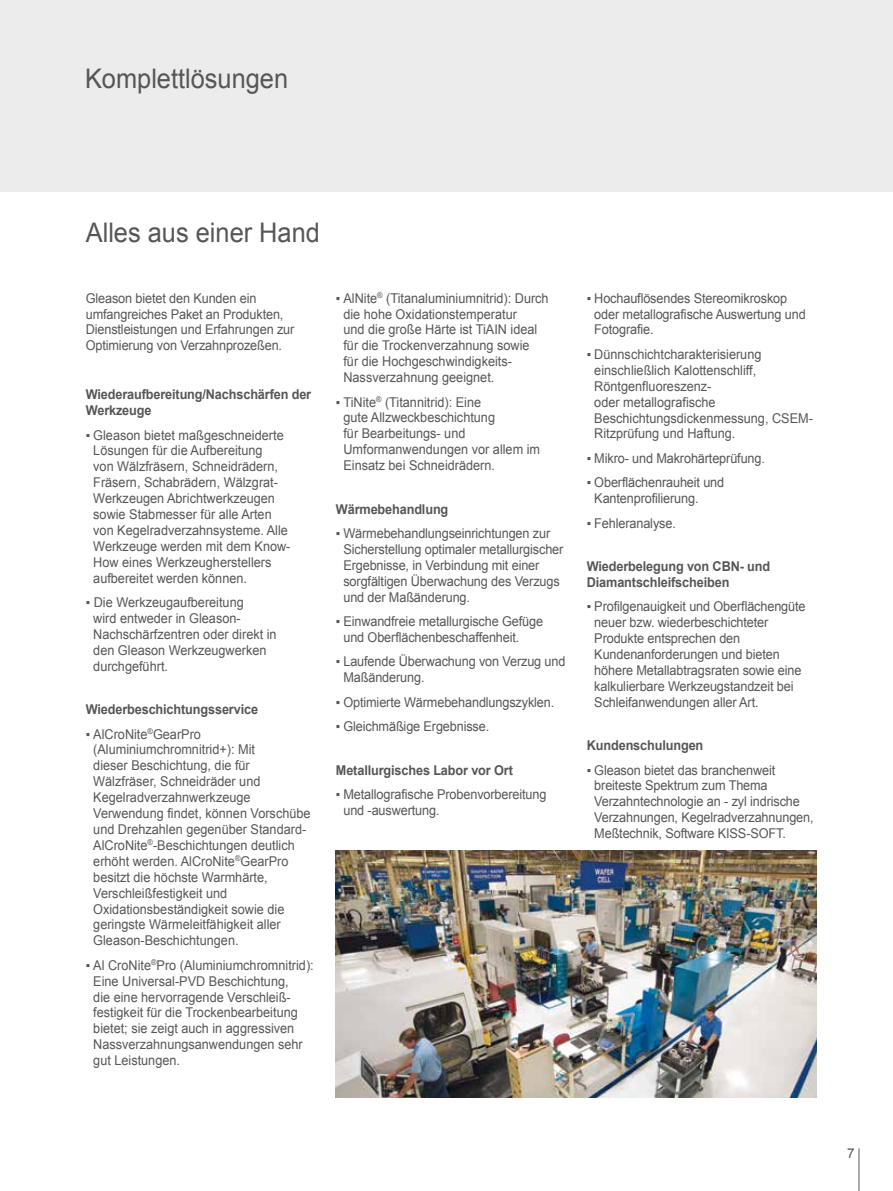
<style>
.page{position:relative;width:893px;height:1191px;background:#fff}
.page>*{position:absolute;margin:0;border:0;box-sizing:border-box;transform-origin:0 0}
.t1{font:27px "Arial";color:#565657;scale:.94 1}
.t2{font:13.5px/15.9px "Arial";color:#565657;scale:.95 1}
.t3{font:13.5px/15.9px "Arial";color:#565657;scale:.94 1}
.t4{font:700 13.5px/15.9px "Arial";letter-spacing:-.01em;color:#565657;scale:.94 1}
.t5{font:13.5px "Arial";color:#565657}
</style>
<div class="page">
<hr style="left:859px;top:1148px;width:1px;height:43px;background:#565657">
<div style="left:0;top:0;width:893px;height:191px;background:#ececed"></div>
<img style="left:336px;top:850px;width:480px;height:247px">
<h1 class="t1" style="left:85px;top:61px;width:218px">Komplettlösungen</h1>
<h1 class="t1" style="left:86px;top:215px;width:251px">Alles aus einer Hand</h1>
<p class="t3" style="left:86px;top:290px;width:223px">Gleason bietet den Kunden ein umfangreiches Paket an Produkten, Dienstleistungen und Erfahrungen zur Optimierung von Verzahnprozeßen.</p>
<p class="t4" style="left:86px;top:387px;width:241px">Wiederaufbereitung/Nachschärfen der<br>Werkzeuge</p>
<p class="t2" style="left:93px;top:427px;width:209px;text-indent:-8px">▪ Gleason bietet maßgeschneiderte<br>Lösungen für die Aufbereitung<br>von Wälzfräsern, Schneidrädern,<br>Fräsern, Schabrädern, Wälzgrat-<br>Werkzeugen Abrichtwerkzeugen sowie Stabmesser für alle Arten von Kegelradverzahnsysteme. Alle<br>Werkzeuge werden mit dem Know-<br>How eines Werkzeugherstellers aufbereitet werden können.</p>
<p class="t3" style="left:93px;top:594px;width:197px;text-indent:-7px">▪ Die Werkzeugaufbereitung<br>wird entweder in Gleason-<br>Nachschärfzentren oder direkt in den Gleason Werkzeugwerken durchgeführt.</p>
<p class="t4" style="left:86px;top:702px;width:185px">Wiederbeschichtungsservice</p>
<p class="t2" style="left:93px;top:726px;width:230px;text-indent:-7px">▪ AlCroNite<sup>®</sup>GearPro (Aluminiumchromnitrid+): Mit<br>dieser Beschichtung, die für<br>Wälzfräser, Schneidräder und<br>Kegelradverzahnwerkzeuge<br>Verwendung findet, können Vorschübe und Drehzahlen gegenüber Standard-<br>AlCroNite<sup>®</sup>-Beschichtungen deutlich erhöht werden. AlCroNite<sup>®</sup>GearPro besitzt die höchste Warmhärte,<br>Verschleißfestigkeit und<br>Oxidationsbeständigkeit sowie die geringste Wärmeleitfähigkeit aller<br>Gleason-Beschichtungen.</p>
<p class="t2" style="left:93px;top:957px;width:234px;text-indent:-8px">▪ Al CroNite<sup>®</sup>Pro (Aluminiumchromnitrid):<br>Eine Universal-PVD Beschichtung,<br>die eine hervorragende Verschleiß&shy;festigkeit für die Trockenbearbeitung bietet; sie zeigt auch in aggressiven Nassverzahnungsanwendungen sehr gut Leistungen.</p>
<p class="t2" style="left:343px;top:290px;width:218px;text-indent:-8px">▪ AlNite<sup>®</sup> (Titanaluminiumnitrid): Durch die hohe Oxidationstemperatur<br>und die große Härte ist TiAIN ideal für die Trockenverzahnung sowie<br>für die Hochgeschwindigkeits-Nassverzahnung geeignet.</p>
<p class="t2" style="left:343px;top:394px;width:209px;text-indent:-7px">▪ TiNite<sup>®</sup> (Titannitrid): Eine<br>gute Allzweckbeschichtung<br>für Bearbeitungs- und<br>Umformanwendungen vor allem im<br>Einsatz bei Schneidrädern.</p>
<p class="t4" style="left:336px;top:501px;width:121px">Wärmebehandlung</p>
<p class="t2" style="left:343px;top:525px;width:233px;text-indent:-8px">▪ Wärmebehandlungseinrichtungen zur Sicherstellung optimaler metallurgischer Ergebnisse, in Verbindung mit einer sorgfältigen Überwachung des Verzugs und der Maßänderung.</p>
<p class="t2" style="left:343px;top:613px;width:212px;text-indent:-8px">▪ Einwandfreie metallurgische Gefüge und Oberflächenbeschaffenheit.</p>
<p class="t2" style="left:343px;top:654px;width:235px;text-indent:-8px">▪ Laufende Überwachung von Verzug und<br>Maßänderung.</p>
<p class="t2" style="left:336px;top:694px;width:231px">▪ Optimierte Wärmebehandlungszyklen.</p>
<p class="t2" style="left:336px;top:718px;width:163px">▪ Gleichmäßige Ergebnisse.</p>
<p class="t4" style="left:336px;top:762px;width:190px">Metallurgisches Labor vor Ort</p>
<p class="t2" style="left:343px;top:786px;width:215px;text-indent:-8px">▪ Metallografische Probenvorbereitung und -auswertung.</p>
<p class="t2" style="left:594px;top:290px;width:224px;text-indent:-8px">▪ Hochauflösendes Stereomikroskop oder metallografische Auswertung und<br>Fotografie.</p>
<p class="t2" style="left:594px;top:346px;width:232px;text-indent:-8px">▪ Dünnschichtcharakterisierung einschließlich Kalottenschliff,<br>Röntgenfluoreszenz-<br>oder metallografische<br>Beschichtungsdickenmessung, CSEM-<br>Ritzprüfung und Haftung.</p>
<p class="t2" style="left:587px;top:450px;width:189px">▪ Mikro- und Makrohärteprüfung.</p>
<p class="t2" style="left:594px;top:474px;width:138px;text-indent:-8px">▪ Oberflächenrauheit und<br>Kantenprofilierung.</p>
<p class="t2" style="left:587px;top:515px;width:95px">▪ Fehleranalyse.</p>
<p class="t4" style="left:587px;top:559px;width:197px">Wiederbelegung von CBN- und<br>Diamantschleifscheiben</p>
<p class="t2" style="left:594px;top:599px;width:224px;text-indent:-8px">▪ Profilgenauigkeit und Oberflächengüte neuer bzw. wiederbeschichteter Produkte entsprechen den Kundenanforderungen und bieten höhere Metallabtragsraten sowie eine kalkulierbare Werkzeugstandzeit bei Schleifanwendungen aller Art.</p>
<p class="t4" style="left:587px;top:738px;width:125px">Kundenschulungen</p>
<p class="t2" style="left:594px;top:762px;width:232px;text-indent:-8px">▪ Gleason bietet das branchenweit breiteste Spektrum zum Thema Verzahntechnologie an - zyl indrische Verzahnungen, Kegelradverzahnungen, Meßtechnik, Software KISS-SOFT.</p>
<p class="t5" style="left:847px;top:1144px;width:9px">7</p>
</div>
